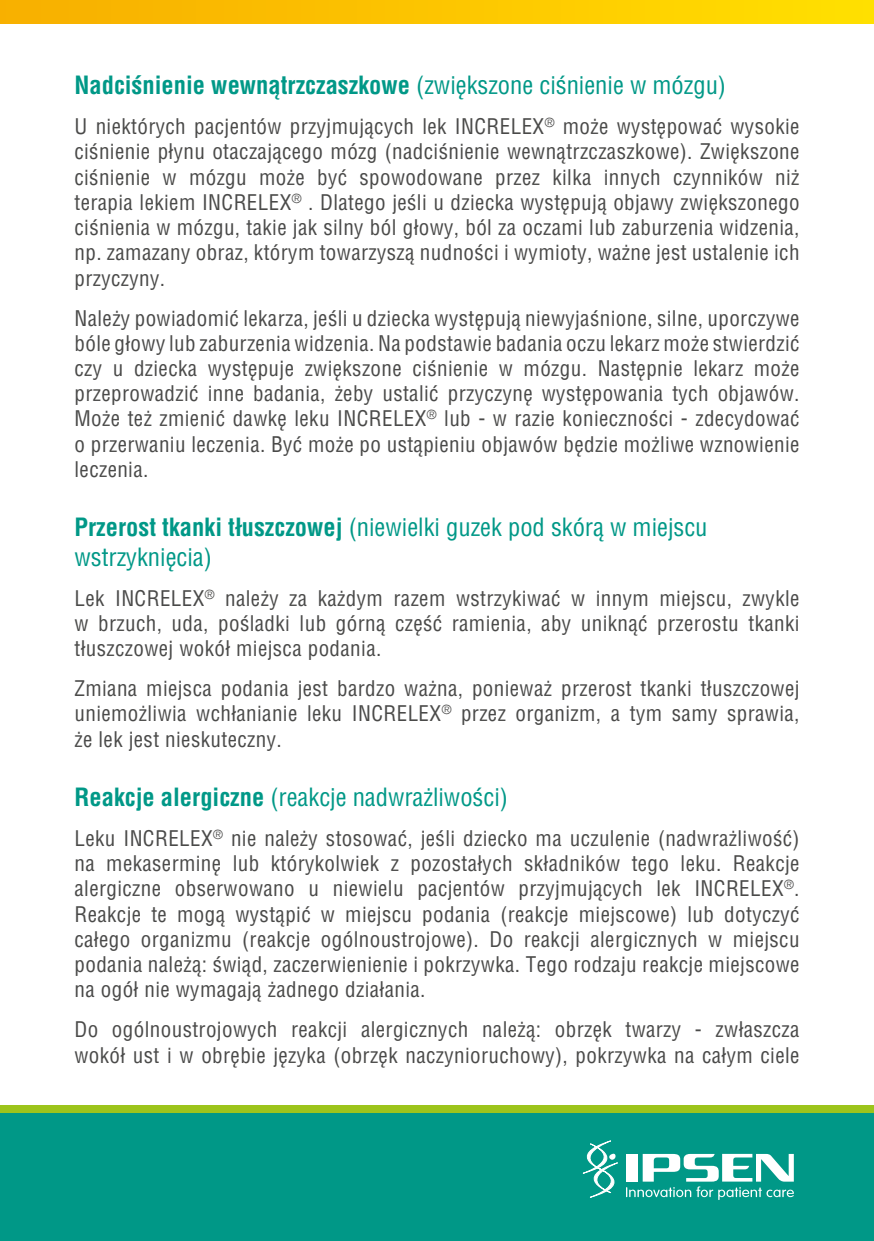
<style>
.page{position:relative;width:874px;height:1241px;background:#fff}
.page>*{position:absolute;margin:0;border:0;box-sizing:border-box;transform-origin:0 0}
.t1{font:24.5px/29.4px "Switzerland Condensed";color:#009887}
.t2{font:700 24.5px "Switzerland Condensed";color:#009887}
.t3{font:21px/25.2px "Switzerland Condensed";letter-spacing:.02em;color:#4a4a49;text-align:justify}
.s1{font-weight:400}
.s2{font-weight:700}
</style>
<div class="page">
<div style="left:0;top:0;width:873px;height:24px;background:linear-gradient(to right,#f8ad00,#ffdf00)"></div>
<div style="left:0;top:1112px;width:873px;height:128px;background:#009887"></div>
<div style="left:0;top:1105px;width:873px;height:7px;background:#9cc41b"></div>
<svg style="left:582px;top:1140px;width:211px;height:59px"></svg>
<p class="t2" style="left:74px;top:70px;width:652px">Nadciśnienie wewnątrzczaszkowe <span class="s1">(zwiększone ciśnienie w mózgu)</span></p>
<p class="t3" style="left:74px;top:114px;width:726px">U niektórych pacjentów przyjmujących lek INCRELEX<sup>®</sup> może występować wysokie ciśnienie płynu otaczającego mózg (nadciśnienie wewnątrzczaszkowe). Zwiększone ciśnienie w mózgu może być spowodowane przez kilka innych czynników niż terapia lekiem INCRELEX<sup>®</sup> . Dlatego jeśli u dziecka występują objawy zwiększonego ciśnienia w mózgu, takie jak silny ból głowy, ból za oczami lub zaburzenia widzenia, np. zamazany obraz, którym towarzyszą nudności i wymioty, ważne jest ustalenie ich przyczyny.</p>
<p class="t3" style="left:74px;top:305px;width:726px">Należy powiadomić lekarza, jeśli u dziecka występują niewyjaśnione, silne, uporczywe bóle głowy lub zaburzenia widzenia. Na podstawie badania oczu lekarz może stwierdzić czy u dziecka występuje zwiększone ciśnienie w mózgu. Następnie lekarz może przeprowadzić inne badania, żeby ustalić przyczynę występowania tych objawów.<br>Może też zmienić dawkę leku INCRELEX<sup>®</sup> lub - w razie konieczności - zdecydować o przerwaniu leczenia. Być może po ustąpieniu objawów będzie możliwe wznowienie leczenia.</p>
<p class="t1" style="left:74px;top:512px;width:634px"><span class="s2">Przerost tkanki tłuszczowej</span> (niewielki guzek pod skórą w miejscu wstrzyknięcia)</p>
<p class="t3" style="left:74px;top:585px;width:726px">Lek INCRELEX<sup>®</sup> należy za każdym razem wstrzykiwać w innym miejscu, zwykle w brzuch, uda, pośladki lub górną część ramienia, aby uniknąć przerostu tkanki tłuszczowej wokół miejsca podania.</p>
<p class="t3" style="left:74px;top:675px;width:726px">Zmiana miejsca podania jest bardzo ważna, ponieważ przerost tkanki tłuszczowej uniemożliwia wchłanianie leku INCRELEX<sup>®</sup> przez organizm, a tym samy sprawia, że lek jest nieskuteczny.</p>
<p class="t1" style="left:74px;top:782px;width:435px"><span class="s2">Reakcje alergiczne</span> (reakcje nadwrażliwości)</p>
<p class="t3" style="left:74px;top:825px;width:726px">Leku INCRELEX<sup>®</sup> nie należy stosować, jeśli dziecko ma uczulenie (nadwrażliwość) na mekaserminę lub którykolwiek z pozostałych składników tego leku. Reakcje alergiczne obserwowano u niewielu pacjentów przyjmujących lek INCRELEX<sup>®</sup>.<br>Reakcje te mogą wystąpić w miejscu podania (reakcje miejscowe) lub dotyczyć całego organizmu (reakcje ogólnoustrojowe). Do reakcji alergicznych w miejscu podania należą: świąd, zaczerwienienie i pokrzywka. Tego rodzaju reakcje miejscowe na ogół nie wymagają żadnego działania.</p>
<p class="t3" style="left:74px;top:1016px;width:726px">Do ogólnoustrojowych reakcji alergicznych należą: obrzęk twarzy - zwłaszcza wokół ust i w obrębie języka (obrzęk naczynioruchowy), pokrzywka na całym ciele</p>
</div>
